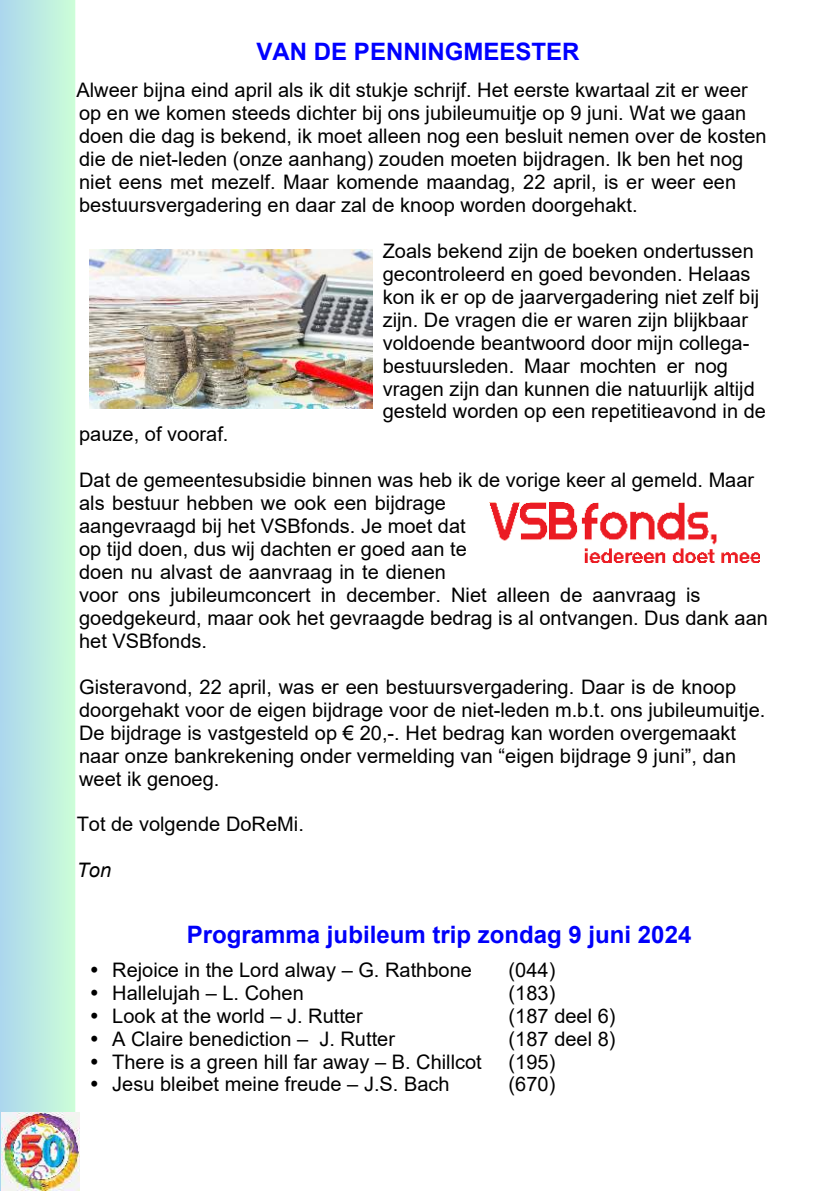
<style>
.page{position:relative;width:840px;height:1191px;background:#fff}
.page>*{position:absolute;margin:0;border:0;box-sizing:border-box;transform-origin:0 0}
.t1{font:700 24px "Arial";color:#0000fa}
.t2{font:700 24px "Arial";color:#00f}
.t3{font:20px/23px "Arial";color:#000}
.t4{font:italic 20px "Arial";color:#000}
</style>
<div class="page">
<img style="left:0;top:0;width:80px;height:1191px">
<img style="left:89px;top:249px;width:283px;height:160px">
<img style="left:489px;top:502px;width:269px;height:60px">
<img style="left:2px;top:1112px;width:77px;height:78px">
<p class="t2" style="left:256px;top:42px;width:324px">VAN DE PENNINGMEESTER</p>
<p class="t3" style="left:76px;top:81px;width:691px">Alweer bijna eind april als ik dit stukje schrijf. Het eerste kwartaal zit er weer op en we komen steeds dichter bij ons jubileumuitje op 9 juni. Wat we gaan doen die dag is bekend, ik moet alleen nog een besluit nemen over de kosten die de niet-leden (onze aanhang) zouden moeten bijdragen. Ik ben het nog niet eens met mezelf. Maar komende maandag, 22 april, is er weer een bestuursvergadering en daar zal de knoop worden doorgehakt.</p>
<p class="t3" style="left:382px;top:241px;width:384px">Zoals bekend zijn de boeken ondertussen gecontroleerd en goed bevonden. Helaas kon ik er op de jaarvergadering niet zelf bij zijn. De vragen die er waren zijn blijkbaar voldoende beantwoord door mijn collega&shy;bestuursleden. Maar mochten er nog vragen zijn dan kunnen die natuurlijk altijd gesteld worden op een repetitieavond in de</p>
<p class="t3" style="left:79px;top:425px;width:151px">pauze, of vooraf.</p>
<p class="t3" style="left:79px;top:470px;width:690px">Dat de gemeentesubsidie binnen was heb ik de vorige keer al gemeld. Maar als bestuur hebben we ook een bijdrage<br>aangevraagd bij het VSBfonds. Je moet dat<br>op tijd doen, dus wij dachten er goed aan te<br>doen nu alvast de aanvraag in te dienen<br>voor ons jubileumconcert in december. Niet alleen de aanvraag is goedgekeurd, maar ook het gevraagde bedrag is al ontvangen. Dus dank aan het VSBfonds.</p>
<p class="t3" style="left:79px;top:677px;width:687px">Gisteravond, 22 april, was er een bestuursvergadering. Daar is de knoop doorgehakt voor de eigen bijdrage voor de niet-leden m.b.t. ons jubileumuitje.<br>De bijdrage is vastgesteld op Ä 20,-. Het bedrag kan worden overgemaakt naar onze bankrekening onder vermelding van ìeigen bijdrage 9 juniî, dan weet ik genoeg.</p>
<p class="t3" style="left:77px;top:814px;width:228px">Tot de volgende DoReMi.</p>
<p class="t4" style="left:77px;top:862px;width:36px">Ton</p>
<p class="t1" style="left:187px;top:925px;width:506px">Programma jubileum trip zondag 9 juni 2024</p>
<p class="t3" style="left:90px;top:960px;width:383px">✓ Rejoice in the Lord alway ñ G. Rathbone</p>
<p class="t3" style="left:508px;top:960px;width:48px">(044)</p>
<p class="t3" style="left:90px;top:983px;width:215px">✓ Hallelujah ñ L. Cohen</p>
<p class="t3" style="left:508px;top:983px;width:48px">(183)</p>
<p class="t3" style="left:90px;top:1006px;width:274px">✓ Look at the world ñ J. Rutter</p>
<p class="t3" style="left:508px;top:1006px;width:108px">(187 deel 6)</p>
<p class="t3" style="left:90px;top:1028px;width:307px">✓ A Claire benediction ñ J. Rutter</p>
<p class="t3" style="left:508px;top:1028px;width:108px">(187 deel 8)</p>
<p class="t3" style="left:90px;top:1051px;width:393px">✓ There is a green hill far away ñ B. Chillcot</p>
<p class="t3" style="left:508px;top:1051px;width:48px">(195)</p>
<p class="t3" style="left:90px;top:1074px;width:361px">✓ Jesu bleibet meine freude ñ J.S. Bach</p>
<p class="t3" style="left:508px;top:1074px;width:48px">(670)</p>
</div>
